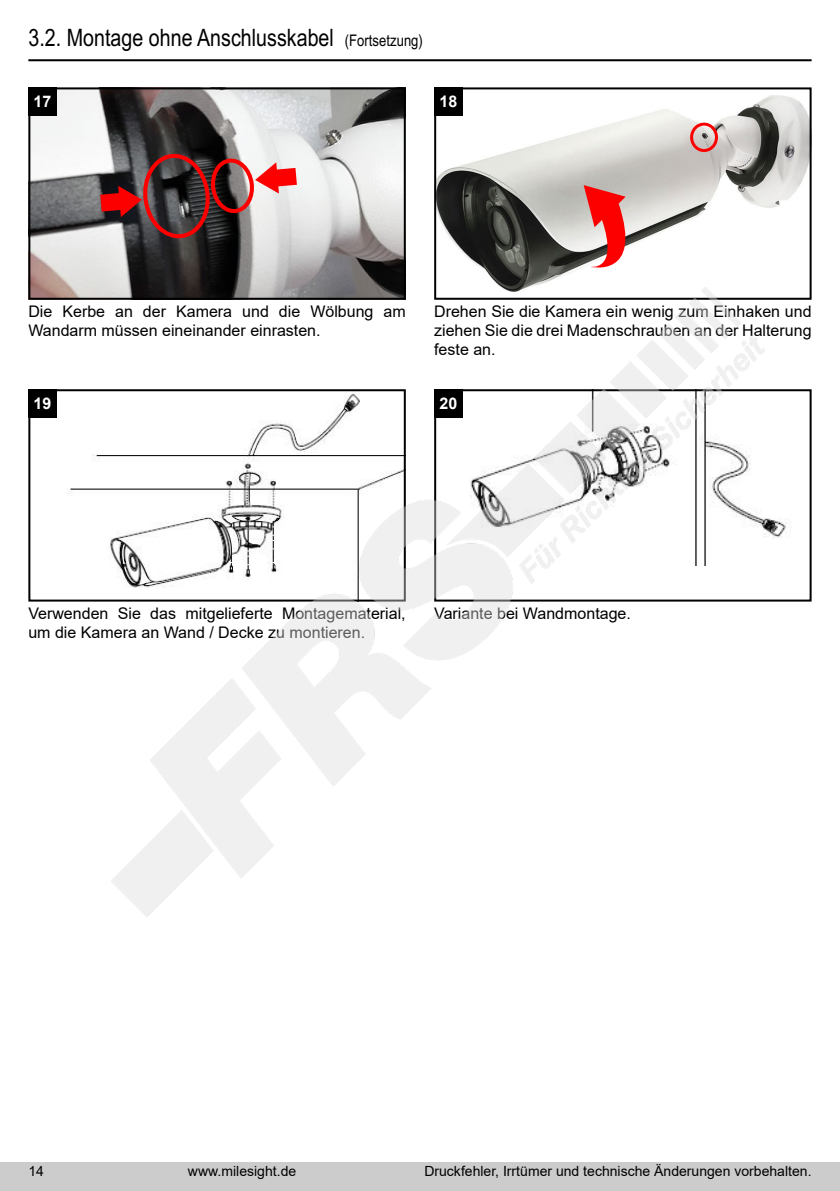
<style>
.page{position:relative;width:840px;height:1191px;background:#fff}
.page>*{position:absolute;margin:0;border:0;box-sizing:border-box;transform-origin:0 0}
.t1{font:24px "Arial Narrow";color:#000}
.t2{font:16px/19.2px "Arial";color:#000}
.t3{font:700 16px "Arial";color:#fff}
.t4{font:14px "Arial";color:#000}
.s1{font-size:16px}
</style>
<div class="page">
<div style="left:0;top:1162px;width:839px;height:29px;background:#ccc"></div>
<img style="left:28px;top:59px;width:784px;height:858px">
<h1 class="t1" style="left:28px;top:24px;width:396px">3.2. Montage ohne Anschlusskabel <span class="s1">(Fortsetzung)</span></h1>
<p class="t3" style="left:34px;top:90px;width:19px">17</p>
<p class="t3" style="left:439px;top:90px;width:19px">18</p>
<p class="t2" style="left:28px;top:302px;width:379px">Die Kerbe an der Kamera und die Wölbung am<br>Wandarm müssen eineinander einrasten.</p>
<p class="t3" style="left:34px;top:392px;width:19px">19</p>
<p class="t2" style="left:434px;top:302px;width:378px;text-align:justify">Drehen Sie die Kamera ein wenig zum Einhaken und ziehen Sie die drei Madenschrauben an der Halterung feste an.</p>
<p class="t3" style="left:439px;top:392px;width:19px">20</p>
<p class="t2" style="left:28px;top:603px;width:378px">Verwenden Sie das mitgelieferte Montagematerial, um die Kamera an Wand / Decke zu montieren.</p>
<p class="t2" style="left:434px;top:603px;width:198px">Variante bei Wandmontage.</p>
<p class="t4" style="left:28px;top:1161px;width:17px">14</p>
<p class="t4" style="left:188px;top:1161px;width:110px">www.milesight.de</p>
<p class="t4" style="left:424px;top:1161px;width:388px">Druckfehler, Irrtümer und technische Änderungen vorbehalten.</p>
</div>
